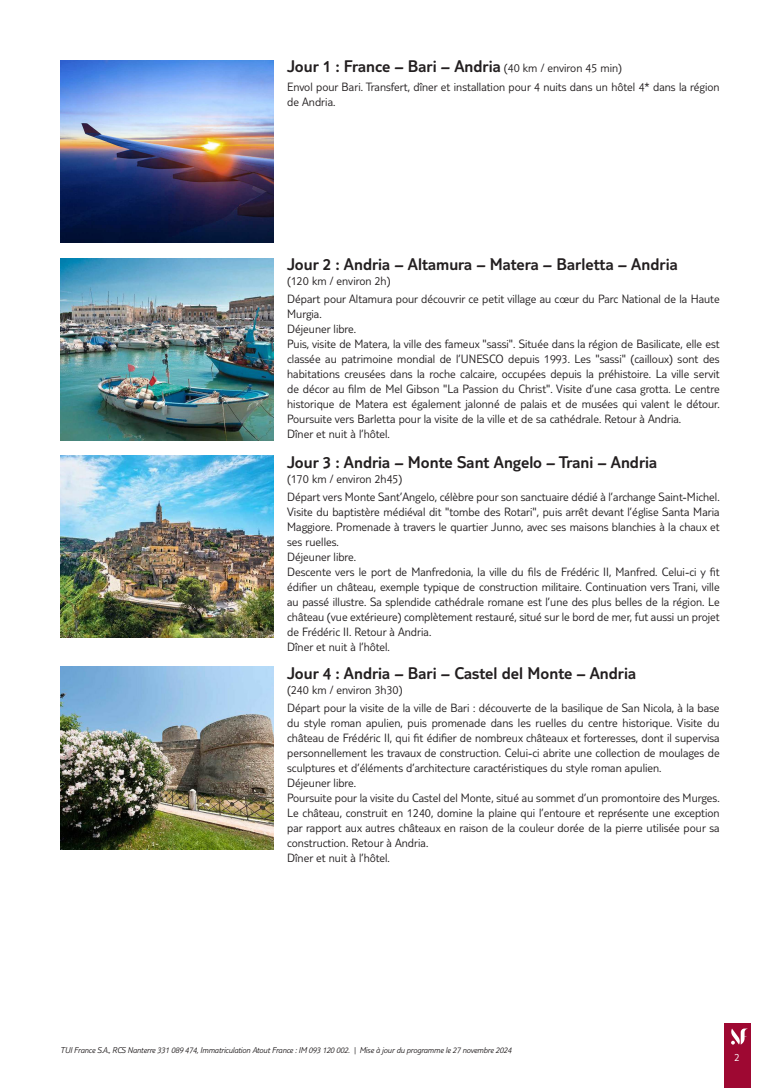
<style>
.page{position:relative;width:780px;height:1088px;background:#fff}
.page>*{position:absolute;margin:0;border:0;box-sizing:border-box;transform-origin:0 0}
.t1{font:300 17.5px "TUI Type";color:#231f20}
.t2{font:300 12.5px/15px "TUI Type";color:#231f20}
.t3{font:300 11.25px "TUI Type";color:#fff}
.t4{font:italic 300 8.75px "TUI Type";letter-spacing:-.02em;color:#231f20}
.s1{font-size:12.5px}
</style>
<div class="page">
<div style="left:724px;top:1023px;width:26px;height:65px;background:#9e0832"></div>
<svg style="left:731px;top:1028px;width:17px;height:16px"></svg>
<img style="left:60px;top:60px;width:213px;height:182px">
<img style="left:60px;top:258px;width:213px;height:182px">
<img style="left:60px;top:456px;width:213px;height:182px">
<img style="left:60px;top:667px;width:213px;height:182px">
<h1 class="t1" style="left:287px;top:56px;width:336px">Jour 1 : France – Bari – Andria <span class="s1">(40 km / environ 45 min)</span></h1>
<p class="t2" style="left:287px;top:79px;width:434px">Envol pour Bari. Transfert, dîner et installation pour 4 nuits dans un hôtel 4* dans la région de Andria.</p>
<h1 class="t1" style="left:287px;top:254px;width:392px">Jour 2 : Andria – Altamura – Matera – Barletta – Andria</h1>
<p class="t2" style="left:287px;top:271px;width:434px;line-height:18.5px">(120 km / environ 2h)<br>Départ pour Altamura pour découvrir ce petit village au cœur du Parc National de la Haute</p>
<p class="t2" style="left:287px;top:306px;width:434px">Murgia.<br>Déjeuner libre.<br>Puis, visite de Matera, la ville des fameux "sassi". Située dans la région de Basilicate, elle est classée au patrimoine mondial de l’UNESCO depuis 1993. Les "sassi" (cailloux) sont des habitations creusées dans la roche calcaire, occupées depuis la préhistoire. La ville servit de décor au film de Mel Gibson "La Passion du Christ". Visite d’une casa grotta. Le centre historique de Matera est également jalonné de palais et de musées qui valent le détour.<br>Poursuite vers Barletta pour la visite de la ville et de sa cathédrale. Retour à Andria.<br>Dîner et nuit à l’hôtel.</p>
<h1 class="t1" style="left:287px;top:452px;width:371px">Jour 3 : Andria – Monte Sant Angelo – Trani – Andria</h1>
<p class="t2" style="left:287px;top:469px;width:434px;line-height:18.5px">(170 km / environ 2h45)<br>Départ vers Monte Sant’Angelo, célèbre pour son sanctuaire dédié à l’archange Saint-Michel.</p>
<p class="t2" style="left:287px;top:504px;width:434px">Visite du baptistère médiéval dit "tombe des Rotari", puis arrêt devant l’église Santa Maria Maggiore. Promenade à travers le quartier Junno, avec ses maisons blanchies à la chaux et ses ruelles.<br>Déjeuner libre.<br>Descente vers le port de Manfredonia, la ville du fils de Frédéric II, Manfred. Celui-ci y fit édifier un château, exemple typique de construction militaire. Continuation vers Trani, ville au passé illustre. Sa splendide cathédrale romane est l’une des plus belles de la région. Le château (vue extérieure) complètement restauré, situé sur le bord de mer, fut aussi un projet de Frédéric II. Retour à Andria.<br>Dîner et nuit à l’hôtel.</p>
<h1 class="t1" style="left:287px;top:663px;width:350px">Jour 4 : Andria – Bari – Castel del Monte – Andria</h1>
<p class="t2" style="left:287px;top:680px;width:434px;line-height:18.5px">(240 km / environ 3h30)<br>Départ pour la visite de la ville de Bari : découverte de la basilique de San Nicola, à la base</p>
<p class="t2" style="left:287px;top:715px;width:434px">du style roman apulien, puis promenade dans les ruelles du centre historique. Visite du château de Frédéric II, qui fit édifier de nombreux châteaux et forteresses, dont il supervisa personnellement les travaux de construction. Celui-ci abrite une collection de moulages de sculptures et d’éléments d’architecture caractéristiques du style roman apulien.<br>Déjeuner libre.<br>Poursuite pour la visite du Castel del Monte, situé au sommet d’un promontoire des Murges.<br>Le château, construit en 1240, domine la plaine qui l’entoure et représente une exception par rapport aux autres châteaux en raison de la couleur dorée de la pierre utilisée pour sa construction. Retour à Andria.<br>Dîner et nuit à l’hôtel.</p>
<p class="t4" style="left:60px;top:1045px;width:452px">TUI France S.A., RCS Nanterre 331 089 474, Immatriculation Atout France : IM 093 120 002. | Mise à jour du programme le 27 novembre 2024</p>
<p class="t3" style="left:734px;top:1050px;width:7px">2</p>
</div>
